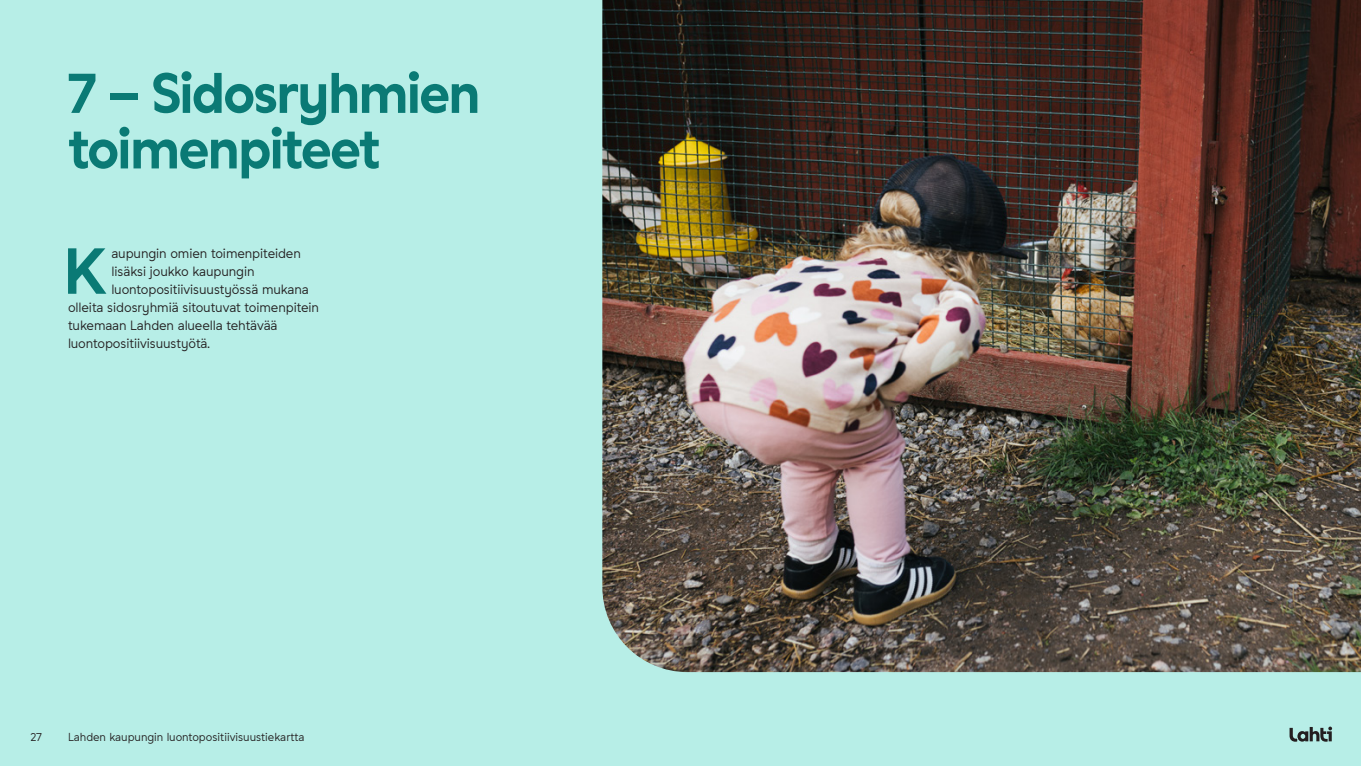
<style>
.page{position:relative;width:1361px;height:766px;background:#fff}
.page>*{position:absolute;margin:0;border:0;box-sizing:border-box;transform-origin:0 0}
.leipis__pieni_anfangi{font:700 63px "Studio Feixen Sans Lahti";color:#0a7a75}
.pääotsikko{font:55.5px/55.5px "Studio Feixen Sans Lahti Headline";letter-spacing:-.04em;color:#0a7a75}
.leipis__pieni_anfangi-2{font:13.05px "Studio Feixen Sans Lahti";letter-spacing:-.005em;color:#231f20}
.t1{font:11.25px "Studio Feixen Sans Lahti";color:#231f20}
</style>
<div class="page">
<div style="left:0;top:0;width:1361px;height:765px;background:#b7eee7"></div>
<svg style="left:1289px;top:726px;width:43px;height:15px"></svg>
<img style="left:602px;top:0;width:759px;height:672px">
<p class="pääotsikko" style="left:68px;top:65px;width:414px">7 – Sidosryhmien toimenpiteet</p>
<p class="leipis__pieni_anfangi" style="left:63px;top:233px;width:46px">K</p>
<p class="leipis__pieni_anfangi-2" style="left:111px;top:245px;width:191px">aupungin omien toimenpiteiden</p>
<p class="leipis__pieni_anfangi-2" style="left:111px;top:263px;width:145px">lisäksi joukko kaupungin</p>
<p class="leipis__pieni_anfangi-2" style="left:111px;top:281px;width:199px">luontopositiivisuustyössä mukana</p>
<p class="leipis__pieni_anfangi-2" style="left:68px;top:299px;width:253px">olleita sidosryhmiä sitoutuvat toimenpitein</p>
<p class="leipis__pieni_anfangi-2" style="left:68px;top:317px;width:211px">tukemaan Lahden alueella tehtävää</p>
<p class="leipis__pieni_anfangi-2" style="left:68px;top:335px;width:144px">luontopositiivisuustyötä.</p>
<p class="t1" style="left:31px;top:729px;width:12px">27</p>
<p class="t1" style="left:68px;top:729px;width:238px">Lahden kaupungin luontopositiivisuustiekartta</p>
</div>
